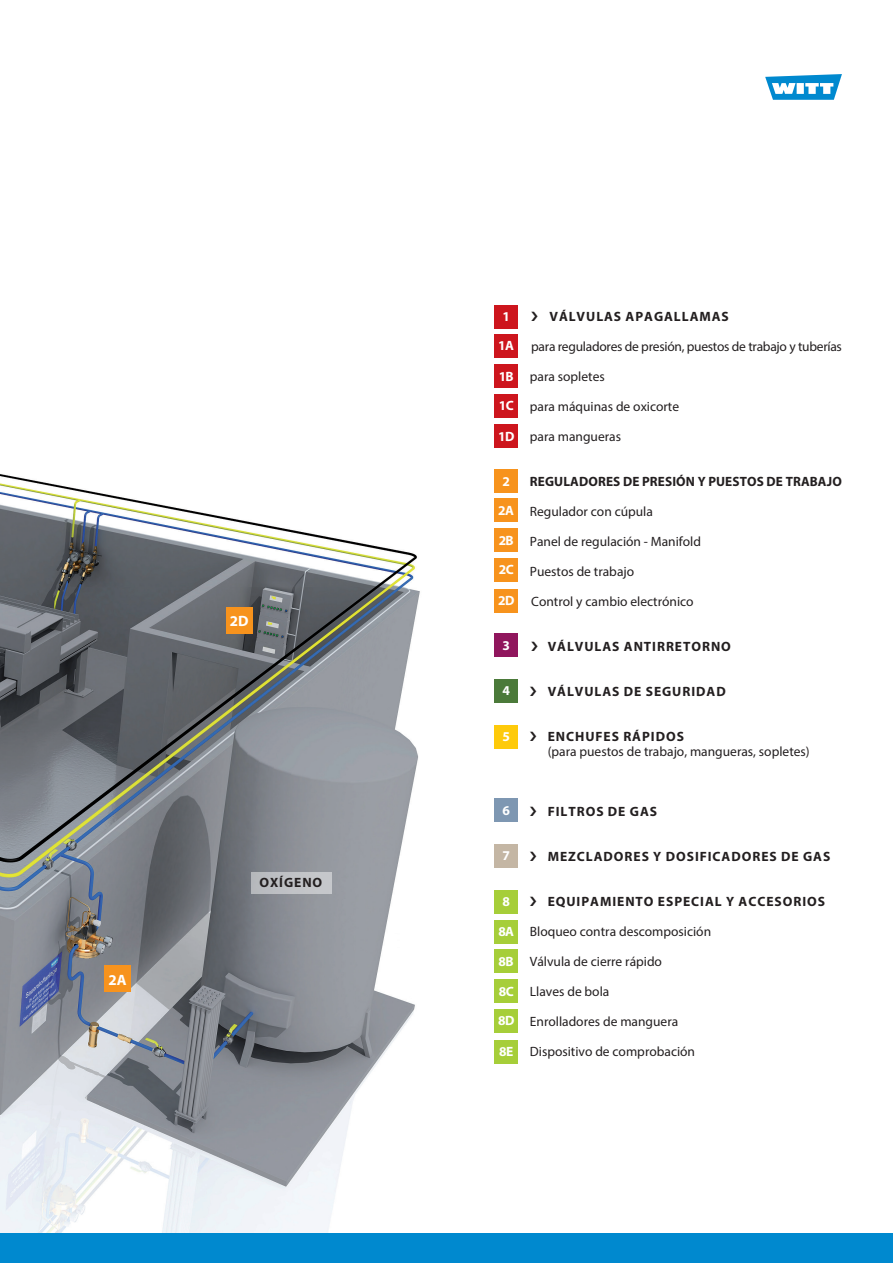
<style>
.page{position:relative;width:893px;height:1263px;background:#fff}
.page>*{position:absolute;margin:0;border:0;box-sizing:border-box;transform-origin:0 0}
.t1{font:700 15px "Myriad Pro";color:#fff}
.t2{font:13.5px "Myriad Pro";color:#231f20}
.t3{font:700 13.5px "Myriad Pro";letter-spacing:.07em;color:#231f20}
.t4{font:13.5px "Myriad Pro";letter-spacing:-.02em;color:#231f20}
.t5{font:700 13.5px "Myriad Pro";letter-spacing:.01em;color:#231f20}
.t6{font:700 13.5px "Myriad Pro";letter-spacing:-.05em;color:#fff}
</style>
<div class="page">
<div style="left:494px;top:364px;width:24px;height:24px;background:#cd151d"></div>
<div style="left:494px;top:394px;width:24px;height:24px;background:#cd151d"></div>
<div style="left:494px;top:425px;width:24px;height:23px;background:#cd151d"></div>
<div style="left:494px;top:334px;width:24px;height:24px;background:#cd151d"></div>
<div style="left:494px;top:305px;width:24px;height:24px;background:#cd151d"></div>
<div style="left:494px;top:528px;width:24px;height:24px;background:#f7931d"></div>
<div style="left:494px;top:558px;width:24px;height:24px;background:#f7931d"></div>
<div style="left:494px;top:589px;width:24px;height:24px;background:#f7931d"></div>
<div style="left:494px;top:498px;width:24px;height:24px;background:#f7931d"></div>
<div style="left:494px;top:469px;width:24px;height:24px;background:#f7931d"></div>
<div style="left:494px;top:634px;width:24px;height:23px;background:#90165d"></div>
<div style="left:494px;top:679px;width:24px;height:23px;background:#4b7a3a"></div>
<div style="left:494px;top:725px;width:24px;height:24px;background:#feca0a"></div>
<div style="left:494px;top:799px;width:24px;height:23px;background:#7e97b2"></div>
<div style="left:494px;top:844px;width:24px;height:23px;background:#c4b6a4"></div>
<div style="left:494px;top:920px;width:24px;height:23px;background:#a6ce39"></div>
<div style="left:494px;top:890px;width:24px;height:24px;background:#a6ce39"></div>
<div style="left:494px;top:949px;width:24px;height:24px;background:#a6ce39"></div>
<div style="left:494px;top:979px;width:24px;height:24px;background:#a6ce39"></div>
<div style="left:494px;top:1009px;width:24px;height:24px;background:#a6ce39"></div>
<img style="left:0;top:474px;width:441px;height:760px">
<div style="left:226px;top:607px;width:27px;height:26px;background:#f7931d"></div>
<div style="left:105px;top:965px;width:26px;height:26px;background:#f7931d"></div>
<div style="left:251px;top:872px;width:81px;height:22px;background:#c0c2c6"></div>
<div style="left:0;top:1234px;width:893px;height:29px;background:#0089cf"></div>
<svg style="left:765px;top:74px;width:77px;height:26px"></svg>
<div style="left:494px;top:1040px;width:24px;height:23px;background:#a6ce39"></div>
<p class="t1" style="left:109px;top:970px;width:20px">2A</p>
<p class="t1" style="left:230px;top:611px;width:20px">2D</p>
<p class="t3" style="left:259px;top:873px;width:64px">OXÍGENO</p>
<p class="t6" style="left:502px;top:308px;width:9px">1</p>
<p class="t6" style="left:498px;top:337px;width:17px">1A</p>
<p class="t6" style="left:499px;top:367px;width:16px">1B</p>
<p class="t6" style="left:499px;top:396px;width:16px">1C</p>
<p class="t6" style="left:498px;top:427px;width:18px">1D</p>
<p class="t6" style="left:502px;top:472px;width:9px">2</p>
<p class="t6" style="left:498px;top:501px;width:17px">2A</p>
<p class="t6" style="left:499px;top:532px;width:16px">2B</p>
<p class="t6" style="left:499px;top:561px;width:16px">2C</p>
<p class="t6" style="left:498px;top:592px;width:18px">2D</p>
<p class="t6" style="left:502px;top:637px;width:9px">3</p>
<p class="t6" style="left:503px;top:682px;width:9px">4</p>
<p class="t6" style="left:503px;top:728px;width:9px">5</p>
<p class="t3" style="left:549px;top:307px;width:181px">VÁLVULAS APAGALLAMAS</p>
<p class="t4" style="left:531px;top:338px;width:312px">para reguladores de presión, puestos de trabajo y tuberías</p>
<p class="t2" style="left:530px;top:368px;width:76px">para sopletes</p>
<p class="t2" style="left:530px;top:398px;width:151px">para máquinas de oxicorte</p>
<p class="t2" style="left:530px;top:428px;width:93px">para mangueras</p>
<p class="t5" style="left:530px;top:472px;width:313px">REGULADORES DE PRESIÓN Y PUESTOS DE TRABAJO</p>
<p class="t2" style="left:530px;top:503px;width:125px">Regulador con cúpula</p>
<p class="t2" style="left:530px;top:533px;width:173px">Panel de regulación - Manifold</p>
<p class="t2" style="left:530px;top:563px;width:106px">Puestos de trabajo</p>
<p class="t2" style="left:531px;top:593px;width:164px">Control y cambio electrónico</p>
<p class="t3" style="left:548px;top:637px;width:185px">VÁLVULAS ANTIRRETORNO</p>
<p class="t3" style="left:548px;top:682px;width:180px">VÁLVULAS DE SEGURIDAD</p>
<p class="t3" style="left:548px;top:727px;width:138px">ENCHUFES RÁPIDOS</p>
<p class="t2" style="left:548px;top:743px;width:264px">(para puestos de trabajo, mangueras, sopletes)</p>
<p class="t6" style="left:502px;top:802px;width:9px">6</p>
<p class="t6" style="left:503px;top:847px;width:9px">7</p>
<p class="t6" style="left:503px;top:893px;width:9px">8</p>
<p class="t6" style="left:498px;top:922px;width:17px">8A</p>
<p class="t6" style="left:499px;top:952px;width:16px">8B</p>
<p class="t6" style="left:499px;top:982px;width:16px">8C</p>
<p class="t6" style="left:498px;top:1012px;width:18px">8D</p>
<p class="t6" style="left:499px;top:1043px;width:16px">8E</p>
<p class="t3" style="left:548px;top:802px;width:111px">FILTROS DE GAS</p>
<p class="t3" style="left:548px;top:847px;width:284px">MEZCLADORES Y DOSIFICADORES DE GAS</p>
<p class="t3" style="left:548px;top:892px;width:279px">EQUIPAMIENTO ESPECIAL Y ACCESORIOS</p>
<p class="t2" style="left:530px;top:923px;width:183px">Bloqueo contra descomposición</p>
<p class="t2" style="left:530px;top:953px;width:134px">Válvula de cierre rápido</p>
<p class="t2" style="left:530px;top:983px;width:81px">Llaves de bola</p>
<p class="t2" style="left:530px;top:1013px;width:150px">Enrolladores de manguera</p>
<p class="t2" style="left:530px;top:1043px;width:167px">Dispositivo de comprobación</p>
</div>
